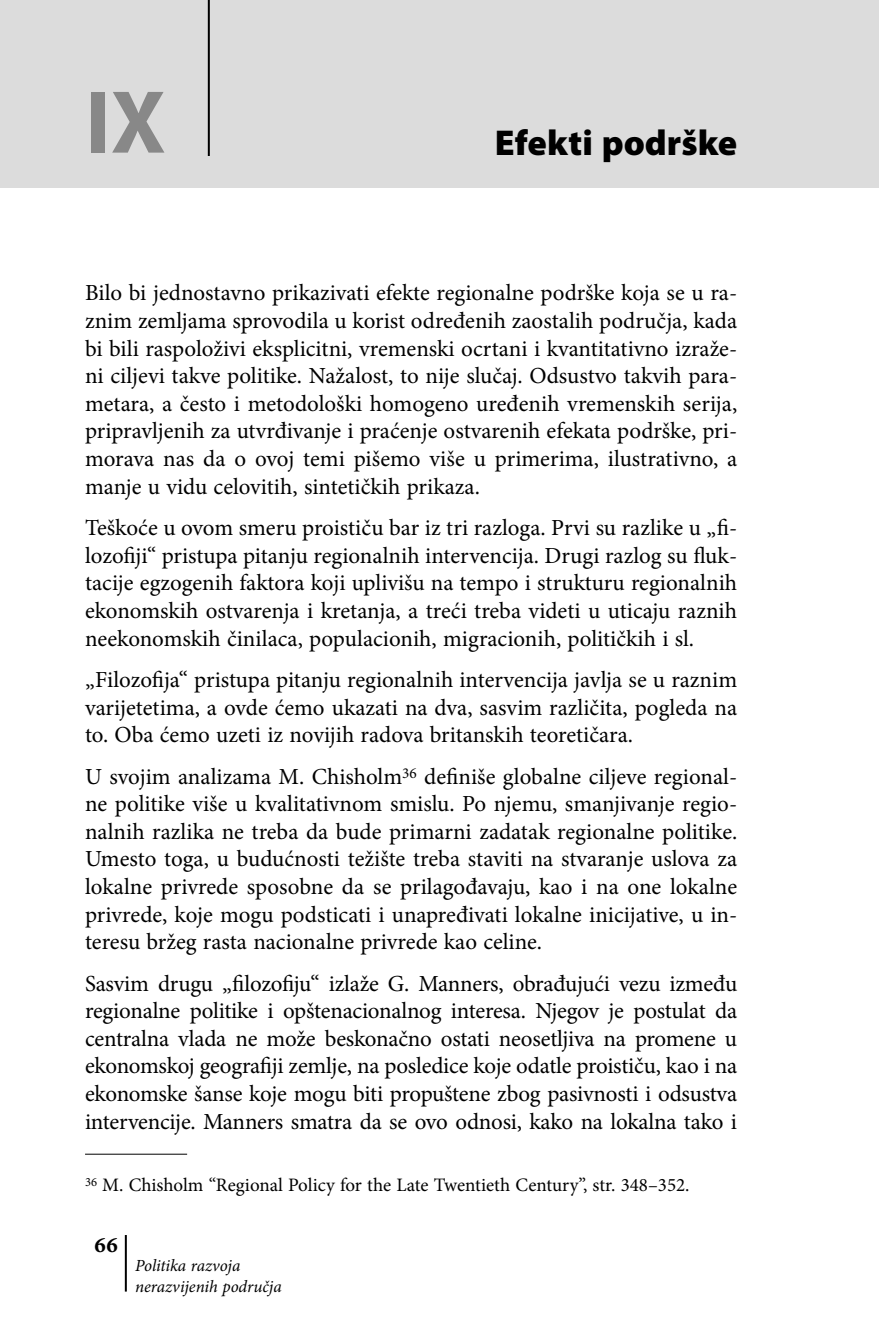
<style>
.page{position:relative;width:879px;height:1333px;background:#fff}
.page>*{position:absolute;margin:0;border:0;box-sizing:border-box;transform-origin:0 0}
.t1{font:700 90px "Myriad Pro";color:#888}
.t2{font:900 36px "Myriad Pro";color:#000}
.t3{font:23px/27.6px "Minion Pro";color:#000;text-align:justify}
.t4{font:700 23px "Minion Pro";color:#000}
.t5{font:19px "Minion Pro";color:#000}
.t6{font:italic 17px/20.4px "Minion Pro";letter-spacing:-.005em;color:#000}
</style>
<div class="page">
<hr style="left:125px;top:1234px;width:2px;height:57px;background:#000">
<hr style="left:85px;top:1153px;width:102px;height:1px;background:#000">
<div style="left:0;top:0;width:879px;height:187px;background:#dcdcdc"></div>
<hr style="left:208px;top:0;width:2px;height:156px;background:#000">
<h1 class="t1" style="left:85px;top:64px;width:82px">IX</h1>
<h2 class="t2" style="left:495px;top:119px;width:244px">Efekti podrške</h2>
<p class="t3" style="left:85px;top:279px;width:654px">Bilo bi jednostavno prikazivati efekte regionalne podrške koja se u ra&shy;znim zemljama sprovodila u korist određenih zaostalih područja, kada bi bili raspoloživi eksplicitni, vremenski ocrtani i kvantitativno izraže&shy;ni ciljevi takve politike. Nažalost, to nije slučaj. Odsustvo takvih para&shy;metara, a često i metodološki homogeno uređenih vremenskih serija, pripravljenih za utvrđivanje i praćenje ostvarenih efekata podrške, pri&shy;morava nas da o ovoj temi pišemo više u primerima, ilustrativno, a manje u vidu celovitih, sintetičkih prikaza.</p>
<p class="t3" style="left:85px;top:514px;width:653px">Teškoće u ovom smeru proističu bar iz tri razloga. Prvi su razlike u „fi&shy;lozofiji“ pristupa pitanju regionalnih intervencija. Drugi razlog su fluk&shy;tacije egzogenih faktora koji uplivišu na tempo i strukturu regionalnih ekonomskih ostvarenja i kretanja, a treći treba videti u uticaju raznih neekonomskih činilaca, populacionih, migracionih, političkih i sl.</p>
<p class="t3" style="left:85px;top:666px;width:653px">„Filozofija“ pristupa pitanju regionalnih intervencija javlja se u raznim varijetetima, a ovde ćemo ukazati na dva, sasvim različita, pogleda na to. Oba ćemo uzeti iz novijih radova britanskih teoretičara.</p>
<p class="t3" style="left:85px;top:762px;width:654px">U svojim analizama M. Chisholm<sup>36</sup> definiše globalne ciljeve regional&shy;ne politike više u kvalitativnom smislu. Po njemu, smanjivanje regio&shy;nalnih razlika ne treba da bude primarni zadatak regionalne politike.<br>Umesto toga, u budućnosti težište treba staviti na stvaranje uslova za lokalne privrede sposobne da se prilagođavaju, kao i na one lokalne privrede, koje mogu podsticati i unapređivati lokalne inicijative, u in&shy;teresu bržeg rasta nacionalne privrede kao celine.</p>
<p class="t3" style="left:85px;top:969px;width:654px">Sasvim drugu „filozofiju“ izlaže G. Manners, obrađujući vezu između regionalne politike i opštenacionalnog interesa. Njegov je postulat da centralna vlada ne može beskonačno ostati neosetljiva na promene u ekonomskoj geografiji zemlje, na posledice koje odatle proističu, kao i na ekonomske šanse koje mogu biti propuštene zbog pasivnosti i odsustva intervencije. Manners smatra da se ovo odnosi, kako na lokalna tako i</p>
<p class="t5" style="left:85px;top:1172px;width:606px"><sup>36</sup> M. Chisholm “Regional Policy for the Late Twentieth Century”, str. 348–352.</p>
<p class="t4" style="left:94px;top:1227px;width:26px">66</p>
<p class="t6" style="left:135px;top:1255px;width:148px">Politika razvoja nerazvijenih područja</p>
</div>
